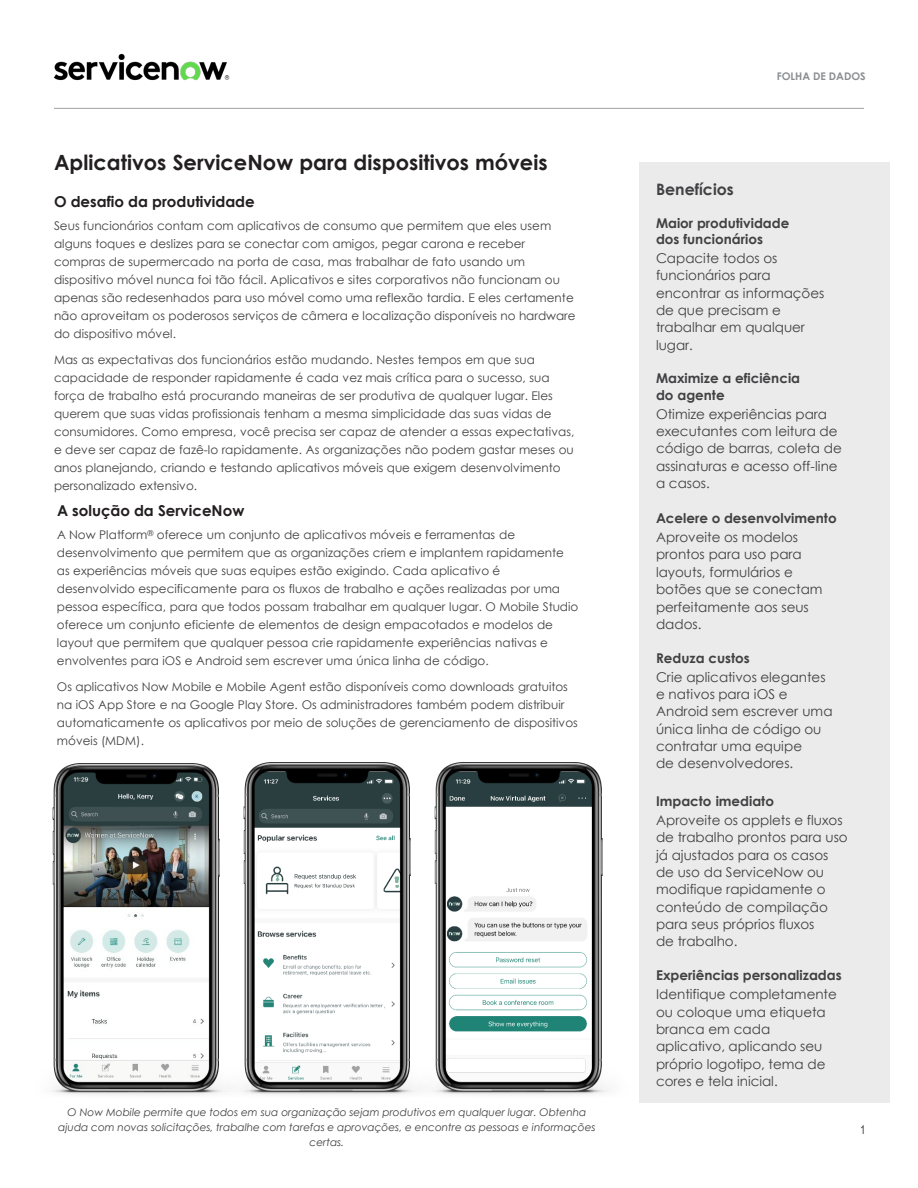
<style>
.page{position:relative;width:918px;height:1188px;background:#fff}
.page>*{position:absolute;margin:0;border:0;box-sizing:border-box;transform-origin:0 0}
.t1{font:700 21px "Century Gothic";color:#231f20}
.t2{font:700 15.75px "Century Gothic";color:#414042}
.t3{font:700 15px "Century Gothic";color:#231f20}
.t4{font:13.5px/17.4px "Century Gothic";color:#414042}
.t5{font:700 13.5px/16.2px "Century Gothic";color:#414042}
.t6{font:12px/18px "Century Gothic";color:#414042}
.t7{font:12px "Arial Narrow";color:#414042}
.t8{font:italic 10.5px/15.1px "Century Gothic";color:#414042;text-align:center}
.t9{font:700 10.5px "Century Gothic";color:#8a8e91}
</style>
<div class="page">
<hr style="left:54px;top:108px;width:810px;height:1px;background:#a1a2a5">
<div style="left:639px;top:162px;width:250px;height:941px;background:#ecebeb"></div>
<img style="left:52px;top:763px;width:160px;height:332px">
<img style="left:212px;top:763px;width:192px;height:332px">
<img style="left:404px;top:763px;width:205px;height:332px">
<img style="left:53px;top:53px;width:177px;height:28px">
<p class="t1" style="left:54px;top:147px;width:495px">Aplicativos ServiceNow para dispositivos móveis</p>
<p class="t3" style="left:54px;top:191px;width:202px">O desafio da produtividade</p>
<p class="t6" style="left:54px;top:217px;width:523px">Seus funcionários contam com aplicativos de consumo que permitem que eles usem alguns toques e deslizes para se conectar com amigos, pegar carona e receber compras de supermercado na porta de casa, mas trabalhar de fato usando um dispositivo móvel nunca foi tão fácil. Aplicativos e sites corporativos não funcionam ou apenas são redesenhados para uso móvel como uma reflexão tardia. E eles certamente não aproveitam os poderosos serviços de câmera e localização disponíveis no hardware do dispositivo móvel.</p>
<p class="t6" style="left:54px;top:350px;width:522px">Mas as expectativas dos funcionários estão mudando. Nestes tempos em que sua capacidade de responder rapidamente é cada vez mais crítica para o sucesso, sua força de trabalho está procurando maneiras de ser produtiva de qualquer lugar. Eles querem que suas vidas profissionais tenham a mesma simplicidade das suas vidas de consumidores. Como empresa, você precisa ser capaz de atender a essas expectativas, e deve ser capaz de fazê-lo rapidamente. As organizações não podem gastar meses ou anos planejando, criando e testando aplicativos móveis que exigem desenvolvimento personalizado extensivo.</p>
<p class="t3" style="left:57px;top:500px;width:189px">A solução da ServiceNow</p>
<p class="t6" style="left:57px;top:526px;width:523px">A Now Platform<sup>®</sup> oferece um conjunto de aplicativos móveis e ferramentas de desenvolvimento que permitem que as organizações criem e implantem rapidamente as experiências móveis que suas equipes estão exigindo. Cada aplicativo é desenvolvido especificamente para os fluxos de trabalho e ações realizadas por uma pessoa específica, para que todos possam trabalhar em qualquer lugar. O Mobile Studio oferece um conjunto eficiente de elementos de design empacotados e modelos de layout que permitem que qualquer pessoa crie rapidamente experiências nativas e envolventes para iOS e Android sem escrever uma única linha de código.</p>
<p class="t6" style="left:57px;top:677px;width:522px">Os aplicativos Now Mobile e Mobile Agent estão disponíveis como downloads gratuitos na iOS App Store e na Google Play Store. Os administradores também podem distribuir automaticamente os aplicativos por meio de soluções de gerenciamento de dispositivos móveis (MDM).</p>
<p class="t8" style="left:58px;top:1104px;width:539px">O Now Mobile permite que todos em sua organização sejam produtivos em qualquer lugar. Obtenha ajuda com novas solicitações, trabalhe com tarefas e aprovações, e encontre as pessoas e informações certas.</p>
<p class="t9" style="left:777px;top:68px;width:90px">FOLHA DE DADOS</p>
<p class="t2" style="left:656px;top:177px;width:79px">Benefícios</p>
<p class="t5" style="left:656px;top:214px;width:135px">Maior produtividade dos funcionários</p>
<p class="t4" style="left:656px;top:249px;width:170px">Capacite todos os funcionários para encontrar as informações de que precisam e trabalhar em qualquer lugar.</p>
<p class="t5" style="left:656px;top:370px;width:146px">Maximize a eficiência do agente</p>
<p class="t4" style="left:656px;top:405px;width:187px">Otimize experiências para executantes com leitura de código de barras, coleta de assinaturas e acesso off-line a casos.</p>
<p class="t5" style="left:656px;top:510px;width:182px">Acelere o desenvolvimento</p>
<p class="t4" style="left:656px;top:528px;width:168px">Aproveite os modelos prontos para uso para layouts, formulários e botões que se conectam perfeitamente aos seus dados.</p>
<p class="t5" style="left:656px;top:649px;width:95px">Reduza custos</p>
<p class="t4" style="left:656px;top:668px;width:178px">Crie aplicativos elegantes e nativos para iOS e<br>Android sem escrever uma única linha de código ou contratar uma equipe<br>de desenvolvedores.</p>
<p class="t5" style="left:656px;top:793px;width:119px">Impacto imediato</p>
<p class="t4" style="left:656px;top:811px;width:193px">Aproveite os applets e fluxos de trabalho prontos para uso já ajustados para os casos de uso da ServiceNow ou modifique rapidamente o conteúdo de compilação para seus próprios fluxos<br>de trabalho.</p>
<p class="t5" style="left:656px;top:967px;width:187px">Experiências personalizadas</p>
<p class="t4" style="left:656px;top:985px;width:182px">Identifique completamente ou coloque uma etiqueta branca em cada aplicativo, aplicando seu próprio logotipo, tema de cores e tela inicial.</p>
<p class="t7" style="left:860px;top:1121px;width:7px">1</p>
</div>
